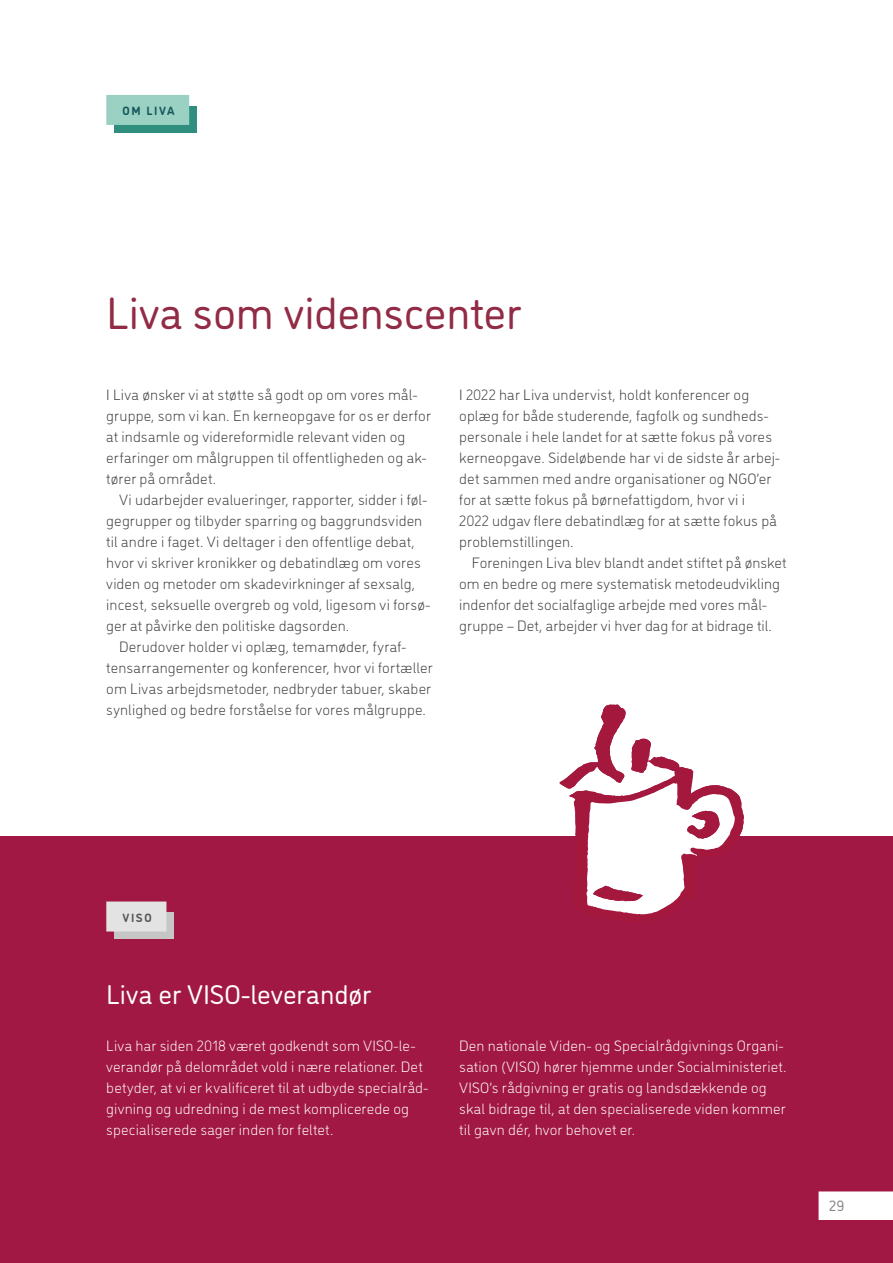
<style>
.page{position:relative;width:893px;height:1263px;background:#fff}
.page>*{position:absolute;margin:0;border:0;box-sizing:border-box;transform-origin:0 0}
.t1{font:45px "DI Nosaur";letter-spacing:-.01em;color:#922b45}
.t2{font:27px "DI Nosaur";letter-spacing:-.005em;color:#fff}
.t3{font:300 15px/21px "DI Nosaur";letter-spacing:.005em;color:#3c3c3b}
.t4{font:300 15px/21px "DI Nosaur";letter-spacing:.005em;color:#fff}
.t5{font:15px "DI Nosaur";color:#878787}
.t6{font:700 12px "DI Nosaur";letter-spacing:.135em;color:#17575b}
.t7{font:700 12px "DI Nosaur";color:#575756}
</style>
<div class="page">
<div style="left:0;top:837px;width:893px;height:426px;background:#a21844"></div>
<div style="left:114px;top:106px;width:82px;height:27px;background:#2f8e7e"></div>
<div style="left:106px;top:95px;width:83px;height:30px;background:#9ad1c3"></div>
<div style="left:114px;top:912px;width:60px;height:27px;background:#c6c6c6"></div>
<div style="left:106px;top:901px;width:60px;height:30px;background:#e3e3e3"></div>
<svg style="left:559px;top:704px;width:185px;height:211px"></svg>
<div style="left:819px;top:1191px;width:74px;height:29px;background:#fff"></div>
<p class="t6" style="left:122px;top:102px;width:54px">OM LIVA</p>
<h1 class="t1" style="left:106px;top:281px;width:417px">Liva som videnscenter</h1>
<p class="t3" style="left:106px;top:383px;width:326px">I Liva ønsker vi at støtte så godt op om vores mål&shy;gruppe, som vi kan. En kerneopgave for os er derfor at indsamle og videreformidle relevant viden og erfaringer om målgruppen til offentligheden og ak&shy;tører på området.</p>
<p class="t3" style="left:119px;top:488px;width:309px">Vi udarbejder evalueringer, rapporter, sidder i føl-</p>
<p class="t3" style="left:106px;top:509px;width:318px">gegrupper og tilbyder sparring og baggrundsviden</p>
<p class="t3" style="left:106px;top:530px;width:310px">til andre i faget. Vi deltager i den offentlige debat,</p>
<p class="t3" style="left:106px;top:551px;width:316px">hvor vi skriver kronikker og debatindlæg om vores</p>
<p class="t3" style="left:106px;top:572px;width:311px">viden og metoder om skadevirkninger af sexsalg,</p>
<p class="t3" style="left:106px;top:593px;width:325px">incest, seksuelle overgreb og vold, ligesom vi forsø-</p>
<p class="t3" style="left:106px;top:614px;width:244px">ger at påvirke den politiske dagsorden.</p>
<p class="t3" style="left:119px;top:635px;width:288px">Derudover holder vi oplæg, temamøder, fyraf-</p>
<p class="t3" style="left:106px;top:656px;width:328px">tensarrangementer og konferencer, hvor vi fortæller</p>
<p class="t3" style="left:106px;top:677px;width:326px">om Livas arbejdsmetoder, nedbryder tabuer, skaber</p>
<p class="t3" style="left:106px;top:698px;width:321px">synlighed og bedre forståelse for vores målgruppe.</p>
<p class="t3" style="left:459px;top:383px;width:322px">I 2022 har Liva undervist, holdt konferencer og oplæg for både studerende, fagfolk og sundheds&shy;personale i hele landet for at sætte fokus på vores kerneopgave. Sideløbende har vi de sidste år arbej&shy;det sammen med andre organisationer og NGO’er for at sætte fokus på børnefattigdom, hvor vi i<br>2022 udgav flere debatindlæg for at sætte fokus på problemstillingen.</p>
<p class="t3" style="left:459px;top:551px;width:329px;text-indent:13px">Foreningen Liva blev blandt andet stiftet på ønsket om en bedre og mere systematisk metodeudvikling indenfor det socialfaglige arbejde med vores mål&shy;gruppe – Det, arbejder vi hver dag for at bidrage til.</p>
<p class="t7" style="left:122px;top:908px;width:31px">VISO</p>
<h2 class="t2" style="left:106px;top:975px;width:267px">Liva er VISO-leverandør</h2>
<p class="t4" style="left:106px;top:1034px;width:323px">Liva har siden 2018 været godkendt som VISO-le&shy;verandør på delområdet vold i nære relationer. Det betyder, at vi er kvalificeret til at udbyde specialråd&shy;givning og udredning i de mest komplicerede og specialiserede sager inden for feltet.</p>
<p class="t4" style="left:459px;top:1034px;width:329px">Den nationale Viden- og Specialrådgivnings Organi&shy;sation (VISO) hører hjemme under Socialministeriet.<br>VISO’s rådgivning er gratis og landsdækkende og skal bidrage til, at den specialiserede viden kommer til gavn dér, hvor behovet er.</p>
<p class="t5" style="left:829px;top:1195px;width:17px">29</p>
</div>
